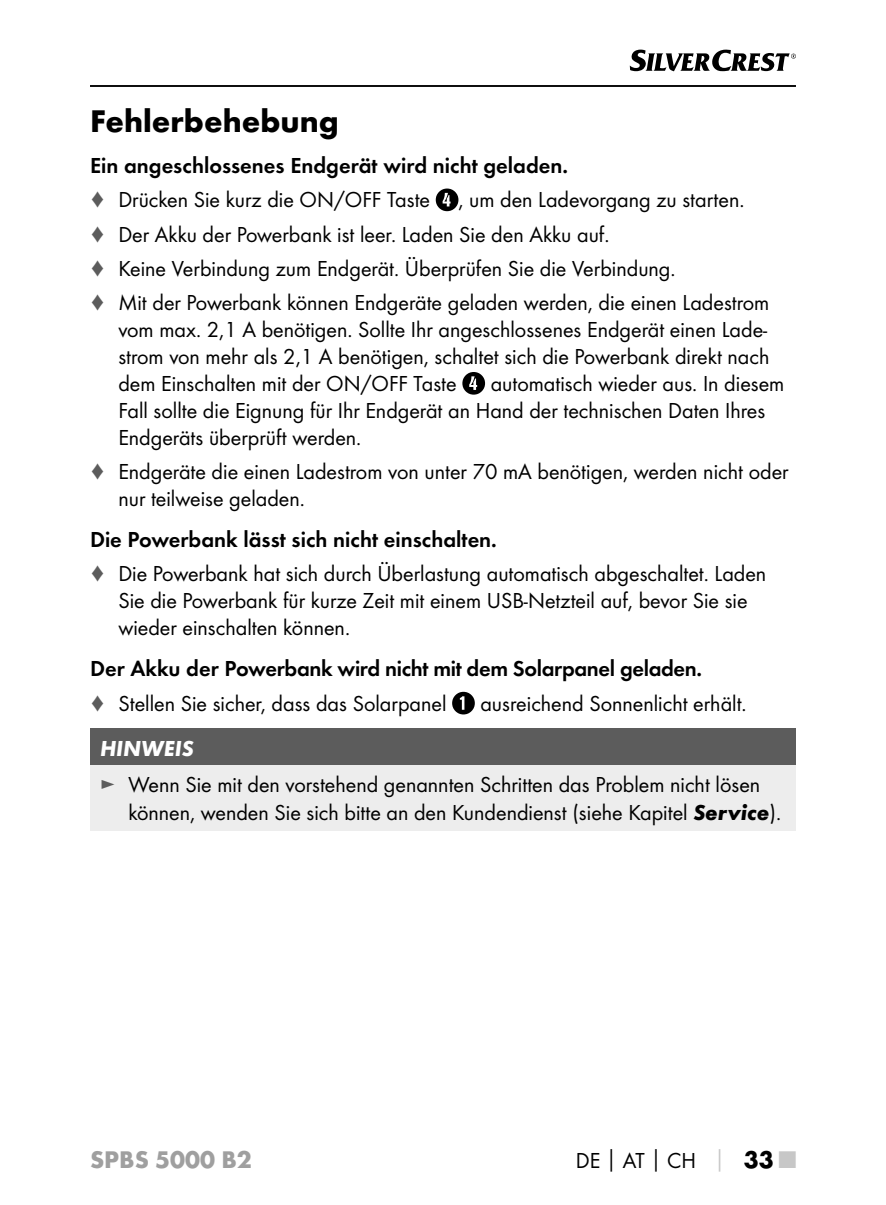
<style>
.page{position:relative;width:886px;height:1205px;background:#fff}
.page>*{position:absolute;margin:0;border:0;box-sizing:border-box;transform-origin:0 0}
.t1{font:700 32.5px "Futura";color:#000}
.t2{font:700 25px "Futura";color:#9f9f9f}
.t3{font:22.5px/27px "Futura Boo";color:#000}
.t4{font:22.5px "Futura Dem";color:#000}
.t5{font:italic 700 22.5px "Futura";color:#fff}
.s1{color:#5c5c5c}
.s2{font-family:"Futura";font-weight:700;font-style:italic}
.s3{font-family:"Futura";font-weight:700}
.s4{font-family:"Futura";font-weight:700;color:#c7c7c7}
.s5{font-family:"Futura";font-weight:700;font-size:25px}
.s6{font-family:"Futura";font-weight:700;font-size:25px;color:#c7c7c7}
</style>
<div class="page">
<hr style="left:90px;top:85px;width:706px;height:2px;background:#000">
<svg style="left:630px;top:50px;width:166px;height:21px"></svg>
<svg style="left:436px;top:188px;width:22px;height:23px"></svg>
<svg style="left:462px;top:372px;width:23px;height:23px"></svg>
<svg style="left:452px;top:692px;width:23px;height:22px"></svg>
<div style="left:90px;top:728px;width:706px;height:37px;background:#5c5c5c"></div>
<div style="left:90px;top:765px;width:706px;height:66px;background:#ededed"></div>
<h1 class="t1" style="left:90px;top:101px;width:250px">Fehlerbehebung</h1>
<p class="t4" style="left:90px;top:152px;width:480px">Ein angeschlossenes Endgerät wird nicht geladen.</p>
<p class="t3" style="left:90px;top:186px;width:342px"><span class="s1">♦</span> Drücken Sie kurz die ON/OFF Taste</p>
<p class="t3" style="left:90px;top:183px;width:681px;line-height:34px;text-indent:368px">, um den Ladevorgang zu starten.<br><span class="s1">♦</span> Der Akku der Powerbank ist leer. Laden Sie den Akku auf.<br><span class="s1">♦</span> Keine Verbindung zum Endgerät. Überprüfen Sie die Verbindung.<br><span class="s1">♦</span> Mit der Powerbank können Endgeräte geladen werden, die einen Ladestrom</p>
<p class="t3" style="left:118px;top:316px;width:652px;text-align:justify">vom max. 2,1 A benötigen. Sollte Ihr angeschlossenes Endgerät einen Lade&shy;strom von mehr als 2,1 A benötigen, schaltet sich die Powerbank direkt nach dem Einschalten mit der ON/OFF Taste</p>
<p class="t3" style="left:118px;top:370px;width:667px;text-indent:372px">automatisch wieder aus. In diesem<br>Fall sollte die Eignung für Ihr Endgerät an Hand der technischen Daten Ihres<br>Endgeräts überprüft werden.</p>
<p class="t3" style="left:118px;top:458px;width:672px;text-indent:-28px"><span class="s1">♦</span> Endgeräte die einen Ladestrom von unter 70 mA benötigen, werden nicht oder nur teilweise geladen.</p>
<p class="t4" style="left:90px;top:526px;width:408px">Die Powerbank lässt sich nicht einschalten.</p>
<p class="t3" style="left:118px;top:560px;width:649px;text-indent:-28px"><span class="s1">♦</span> Die Powerbank hat sich durch Überlastung automatisch abgeschaltet. Laden<br>Sie die Powerbank für kurze Zeit mit einem USB-Netzteil auf, bevor Sie sie wieder einschalten können.</p>
<p class="t4" style="left:90px;top:655px;width:613px">Der Akku der Powerbank wird nicht mit dem Solarpanel geladen.</p>
<p class="t3" style="left:90px;top:689px;width:358px"><span class="s1">♦</span> Stellen Sie sicher, dass das Solarpanel</p>
<p class="t3" style="left:480px;top:689px;width:265px">ausreichend Sonnenlicht erhält.</p>
<p class="t5" style="left:100px;top:734px;width:95px">HINWEIS</p>
<p class="t3" style="left:128px;top:771px;width:651px;text-indent:-28px"><span class="s1">►</span> Wenn Sie mit den vorstehend genannten Schritten das Problem nicht lösen können, wenden Sie sich bitte an den Kundendienst (siehe Kapitel <span class="s2">Service</span>).</p>
<p class="t2" style="left:90px;top:1144px;width:163px">SPBS 5000 B2</p>
<p class="t3" style="left:576px;top:1147px;width:222px">DE<span class="s3">│</span>AT<span class="s3">│</span>CH <span class="s4">│</span> <span class="s5">33</span> <span class="s6">■</span></p>
</div>
